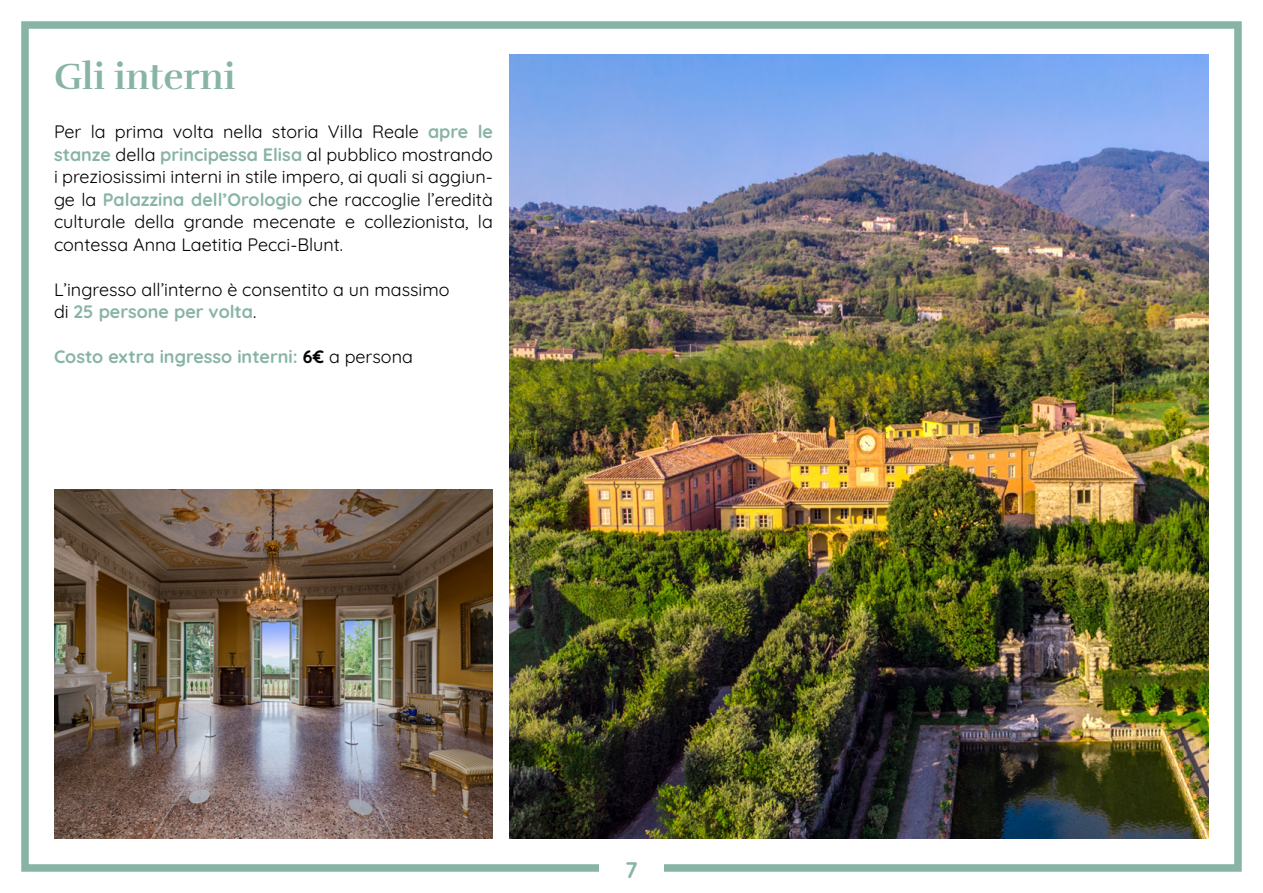
<style>
.page{position:relative;width:1263px;height:893px;background:#fff}
.page>*{position:absolute;margin:0;border:0;box-sizing:border-box;transform-origin:0 0}
.t1{font:700 37.5px "Rufina";color:#88b4a5}
.t2{font:700 22.5px "Quicksand";color:#88b4a5}
.t3{font:18px/22.5px "Quicksand";color:#000;text-align:justify}
.t4{font:700 18px "Quicksand";color:#88b4a5}
.s1{font-weight:700;color:#88b4a5}
.s2{color:#000}
.s3{font-weight:400;color:#000}
</style>
<div class="page">
<div style="left:21px;top:21px;width:1221px;height:851px;border:8px solid #88b4a5"></div>
<div style="left:599px;top:846px;width:65px;height:42px;background:#fff"></div>
<img style="left:54px;top:489px;width:439px;height:350px">
<img style="left:509px;top:54px;width:700px;height:784px">
<h1 class="t1" style="left:54px;top:54px;width:183px">Gli interni</h1>
<p class="t3" style="left:54px;top:119px;width:440px">Per la prima volta nella storia Villa Reale <span class="s1">apre le stanze</span> della <span class="s1">principessa Elisa</span> al pubblico mostrando i preziosissimi interni in stile impero, ai quali si aggiun&shy;ge la <span class="s1">Palazzina dell’Orologio</span> che raccoglie l’eredità culturale della grande mecenate e collezionista, la contessa Anna Laetitia Pecci-Blunt.</p>
<p class="t3" style="left:54px;top:276px;width:397px">L’ingresso all’interno è consentito a un massimo di <span class="s1">25 persone per volta</span>.</p>
<p class="t4" style="left:54px;top:343px;width:360px">Costo extra ingresso interni: <span class="s2">6€</span> <span class="s3">a persona</span></p>
<p class="t2" style="left:625px;top:853px;width:14px">7</p>
</div>
